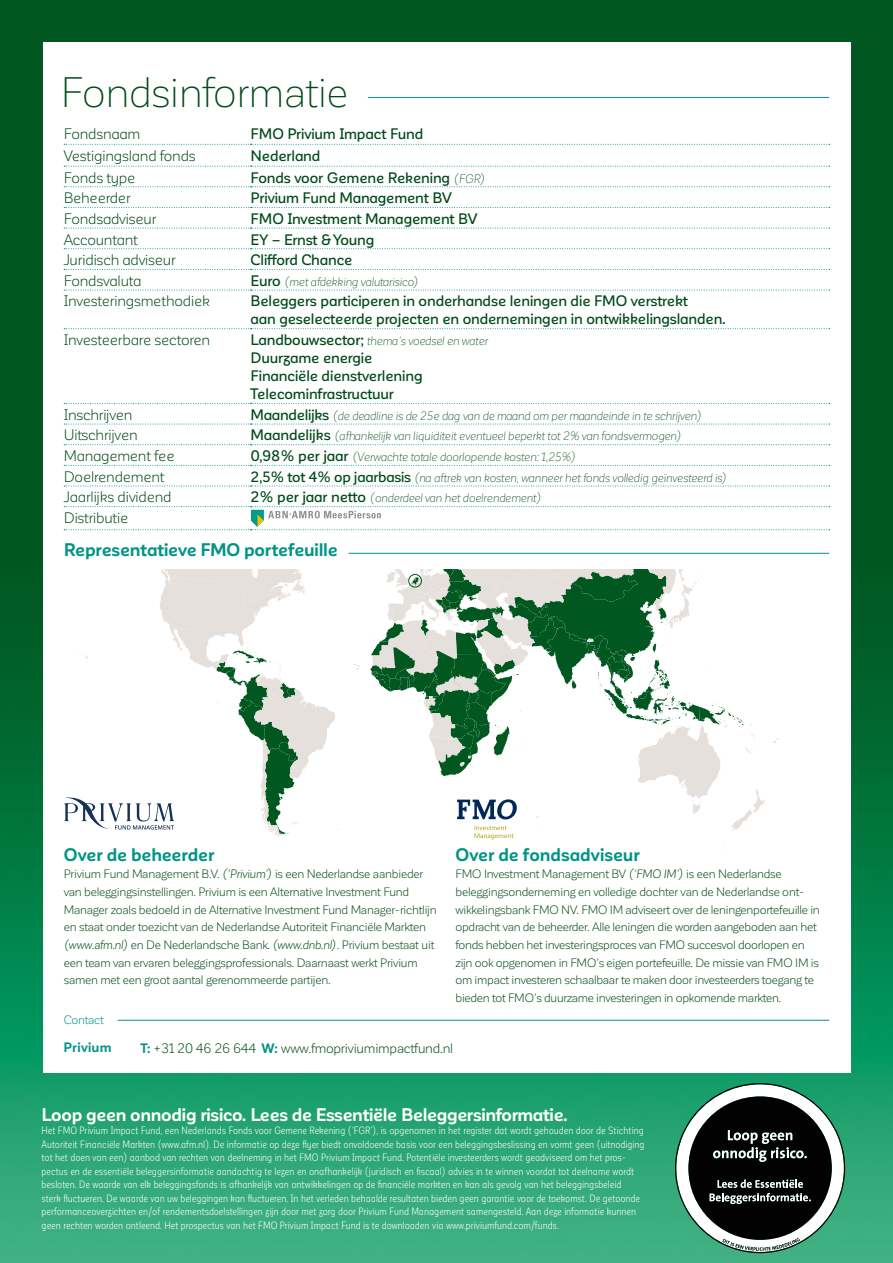
<style>
.page{position:relative;width:893px;height:1263px;background:#fff}
.page>*{position:absolute;margin:0;border:0;box-sizing:border-box;transform-origin:0 0}
.t1{font:300 42px "Corporative Sans";letter-spacing:-.015em;color:#004a19}
.t2{font:700 18px "Corporative Sans Alt";letter-spacing:-.01em;color:#009485}
.t3{font:700 18px "Corporative Sans Alt";letter-spacing:-.02em;color:#fff}
.t4{font:500 15px/18px "Corporative Sans Alt";letter-spacing:-.01em;color:#004a19}
.t5{font:15px "Corporative Sans Alt";letter-spacing:-.015em;color:#004a19}
.t6{font:13.5px "Corporative Sans";letter-spacing:-.015em;color:#004a19}
.t7{font:700 13.5px "Corporative Sans Alt";letter-spacing:.015em;color:#009485}
.t8{font:12px/17.7px "Corporative Sans";letter-spacing:-.02em;color:#004a19}
.t9{font:italic 300 12px "Corporative Sans Alt";letter-spacing:-.02em;color:#004a19}
.t10{font:12px "Corporative Sans";letter-spacing:-.02em;color:#009485}
.t11{font:10.5px/13.5px "Corporative Sans Alt Cnd";letter-spacing:-.005em;color:#fff}
.s1{font-weight:300;font-style:italic;font-size:12px}
.s2{font-weight:500;font-style:normal;font-size:15px}
.s3{font-weight:500;font-style:normal;font-size:14.7px}
.s4{font-style:italic}
.s5{font-family:"Corporative Sans Alt";font-weight:700;color:#009485}
</style>
<div class="page">
<img style="left:0;top:0;width:893px;height:1263px">
<svg style="left:675px;top:1083px;width:170px;height:170px"></svg>
<div style="left:43px;top:43px;width:807px;height:1030px;background:#fff"></div>
<svg style="left:64px;top:228px;width:766px;height:1px"></svg>
<svg style="left:64px;top:248px;width:766px;height:1px"></svg>
<svg style="left:64px;top:269px;width:766px;height:1px"></svg>
<svg style="left:64px;top:290px;width:766px;height:1px"></svg>
<svg style="left:64px;top:328px;width:766px;height:1px"></svg>
<svg style="left:64px;top:403px;width:766px;height:1px"></svg>
<svg style="left:64px;top:424px;width:766px;height:1px"></svg>
<svg style="left:64px;top:144px;width:766px;height:1px"></svg>
<svg style="left:64px;top:465px;width:766px;height:1px"></svg>
<svg style="left:64px;top:486px;width:766px;height:1px"></svg>
<svg style="left:64px;top:444px;width:766px;height:1px"></svg>
<svg style="left:64px;top:166px;width:766px;height:1px"></svg>
<svg style="left:64px;top:186px;width:766px;height:1px"></svg>
<svg style="left:64px;top:207px;width:766px;height:1px"></svg>
<hr style="left:349px;top:553px;width:480px;height:1px;background:#009485">
<hr style="left:368px;top:97px;width:461px;height:1px;background:#009485">
<svg style="left:64px;top:506px;width:766px;height:24px"></svg>
<hr style="left:118px;top:1020px;width:711px;height:1px;background:#009485">
<svg style="left:64px;top:570px;width:275px;height:266px"></svg>
<svg style="left:370px;top:570px;width:395px;height:274px"></svg>
<h1 class="t1" style="left:61px;top:70px;width:289px">Fondsinformatie</h1>
<h3 class="t5" style="left:64px;top:126px;width:78px">Fondsnaam</h3>
<h3 class="t4" style="left:251px;top:125px;width:174px">FMO Privium Impact Fund</h3>
<h3 class="t5" style="left:64px;top:148px;width:133px">Vestigingsland fonds</h3>
<h3 class="t4" style="left:251px;top:147px;width:71px">Nederland</h3>
<h3 class="t5" style="left:64px;top:169px;width:73px">Fonds type</h3>
<h3 class="t4" style="left:251px;top:168px;width:236px">Fonds voor Gemene Rekening <span class="s1">(FGR)</span></h3>
<h3 class="t5" style="left:64px;top:190px;width:68px">Beheerder</h3>
<h3 class="t4" style="left:251px;top:189px;width:203px">Privium Fund Management BV</h3>
<h3 class="t5" style="left:64px;top:211px;width:94px">Fondsadviseur</h3>
<h3 class="t4" style="left:251px;top:210px;width:228px">FMO Investment Management BV</h3>
<h3 class="t5" style="left:64px;top:231px;width:76px">Accountant</h3>
<h3 class="t4" style="left:251px;top:230px;width:125px">EY – Ernst &amp; Young</h3>
<h3 class="t5" style="left:64px;top:252px;width:113px">Juridisch adviseur</h3>
<h3 class="t4" style="left:251px;top:251px;width:103px">Clifford Chance</h3>
<h3 class="t5" style="left:64px;top:273px;width:79px">Fondsvaluta</h3>
<p class="t9" style="left:251px;top:275px;width:170px"><span class="s2">Euro</span> (met afdekking valutarisico)</p>
<h3 class="t5" style="left:64px;top:293px;width:148px">Investeringsmethodiek</h3>
<h3 class="t4" style="left:251px;top:292px;width:477px">Beleggers participeren in onderhandse leningen die FMO verstrekt<br>aan geselecteerde projecten en ondernemingen in ontwikkelingslanden.</h3>
<h3 class="t5" style="left:64px;top:332px;width:148px">Investeerbare sectoren</h3>
<p class="t9" style="left:251px;top:335px;width:239px"><span class="s2">Landbouwsector;</span> thema’s voedsel en water</p>
<h3 class="t4" style="left:251px;top:349px;width:173px">Duurzame energie<br>Financiële dienstverlening<br>Telecominfrastructuur</h3>
<h3 class="t5" style="left:64px;top:407px;width:70px">Inschrijven</h3>
<p class="t9" style="left:251px;top:409px;width:453px"><span class="s2">Maandelijks</span> (de deadline is de 25e dag van de maand om per maandeinde in te schrijven)</p>
<h3 class="t5" style="left:64px;top:427px;width:75px">Uitschrijven</h3>
<p class="t9" style="left:251px;top:430px;width:433px"><span class="s2">Maandelijks</span> (afhankelijk van liquiditeit eventueel beperkt tot 2% van fondsvermogen)</p>
<h3 class="t5" style="left:64px;top:448px;width:112px">Management fee</h3>
<p class="t9" style="left:251px;top:451px;width:327px"><span class="s2">0,98% per jaar</span> (Verwachte totale doorlopende kosten: 1,25%)</p>
<h3 class="t5" style="left:64px;top:469px;width:102px">Doelrendement</h3>
<p class="t9" style="left:251px;top:471px;width:478px"><span class="s3">2,5% tot 4% op jaarbasis</span> (na aftrek van kosten, wanneer het fonds volledig geïnvesteerd is)</p>
<h3 class="t5" style="left:64px;top:489px;width:109px">Jaarlijks dividend</h3>
<p class="t9" style="left:251px;top:492px;width:293px"><span class="s2">2% per jaar netto</span> (onderdeel van het doelrendement)</p>
<h3 class="t5" style="left:64px;top:510px;width:66px">Distributie</h3>
<h2 class="t2" style="left:64px;top:540px;width:275px">Representatieve FMO portefeuille</h2>
<h2 class="t2" style="left:64px;top:845px;width:152px">Over de beheerder</h2>
<p class="t8" style="left:64px;top:865px;width:374px">Privium Fund Management B.V. <span class="s4">(‘Privium’)</span> is een Nederlandse aanbieder van beleggingsinstellingen. Privium is een Alternative Investment Fund Manager zoals bedoeld in de Alternative Investment Fund Manager-richtlijn en staat onder toezicht van de Nederlandse Autoriteit Financiële Markten <span class="s4">(www.afm.nl)</span> en De Nederlandsche Bank. <span class="s4">(www.dnb.nl)</span>. Privium bestaat uit een team van ervaren beleggingsprofessionals. Daarnaast werkt Privium samen met een groot aantal gerenommeerde partijen.</p>
<h2 class="t2" style="left:455px;top:845px;width:186px">Over de fondsadviseur</h2>
<p class="t8" style="left:455px;top:865px;width:366px">FMO Investment Management BV <span class="s4">(‘FMO IM’)</span> is een Nederlandse beleggingsonderneming en volledige dochter van de Nederlandse ont&shy;wikkelingsbank FMO NV. FMO IM adviseert over de leningenportefeuille in opdracht van de beheerder. Alle leningen die worden aangeboden aan het fonds hebben het investeringsproces van FMO succesvol doorlopen en zijn ook opgenomen in FMO’s eigen portefeuille. De missie van FMO IM is om impact investeren schaalbaar te maken door investeerders toegang te bieden tot FMO’s duurzame investeringen in opkomende markten.</p>
<p class="t10" style="left:64px;top:1013px;width:42px">Contact</p>
<p class="t7" style="left:64px;top:1040px;width:50px">Privium</p>
<p class="t6" style="left:140px;top:1041px;width:314px"><span class="s5">T:</span> +31 20 46 26 644 <span class="s5">W:</span> www.fmopriviumimpactfund.nl</p>
<h2 class="t3" style="left:42px;top:1104px;width:528px">Loop geen onnodig risico. Lees de Essentiële Beleggersinformatie.</h2>
<p class="t11" style="left:42px;top:1124px;width:604px">Het FMO Privium Impact Fund, een Nederlands Fonds voor Gemene Rekening (‘FGR’), is opgenomen in het register dat wordt gehouden door de Stichting Autoriteit Financiële Markten (www.afm.nl). De informatie op deze flyer biedt onvoldoende basis voor een beleggingsbeslissing en vormt geen (uitnodiging tot het doen van een) aanbod van rechten van deelneming in het FMO Privium Impact Fund. Potentiële investeerders wordt geadviseerd om het pros&shy;pectus en de essentiële beleggersinformatie aandachtig te lezen en onafhankelijk (juridisch en fiscaal) advies in te winnen voordat tot deelname wordt besloten. De waarde van elk beleggingsfonds is afhankelijk van ontwikkelingen op de financiële markten en kan als gevolg van het beleggingsbeleid<br>sterk fluctueren. De waarde van uw beleggingen kan fluctueren. In het verleden behaalde resultaten bieden geen garantie voor de toekomst. De getoonde performanceoverzichten en/of rendementsdoelstellingen zijn door met zorg door Privium Fund Management samengesteld. Aan deze informatie kunnen geen rechten worden ontleend. Het prospectus van het FMO Privium Impact Fund is te downloaden via www.priviumfund.com/funds.</p>
</div>
